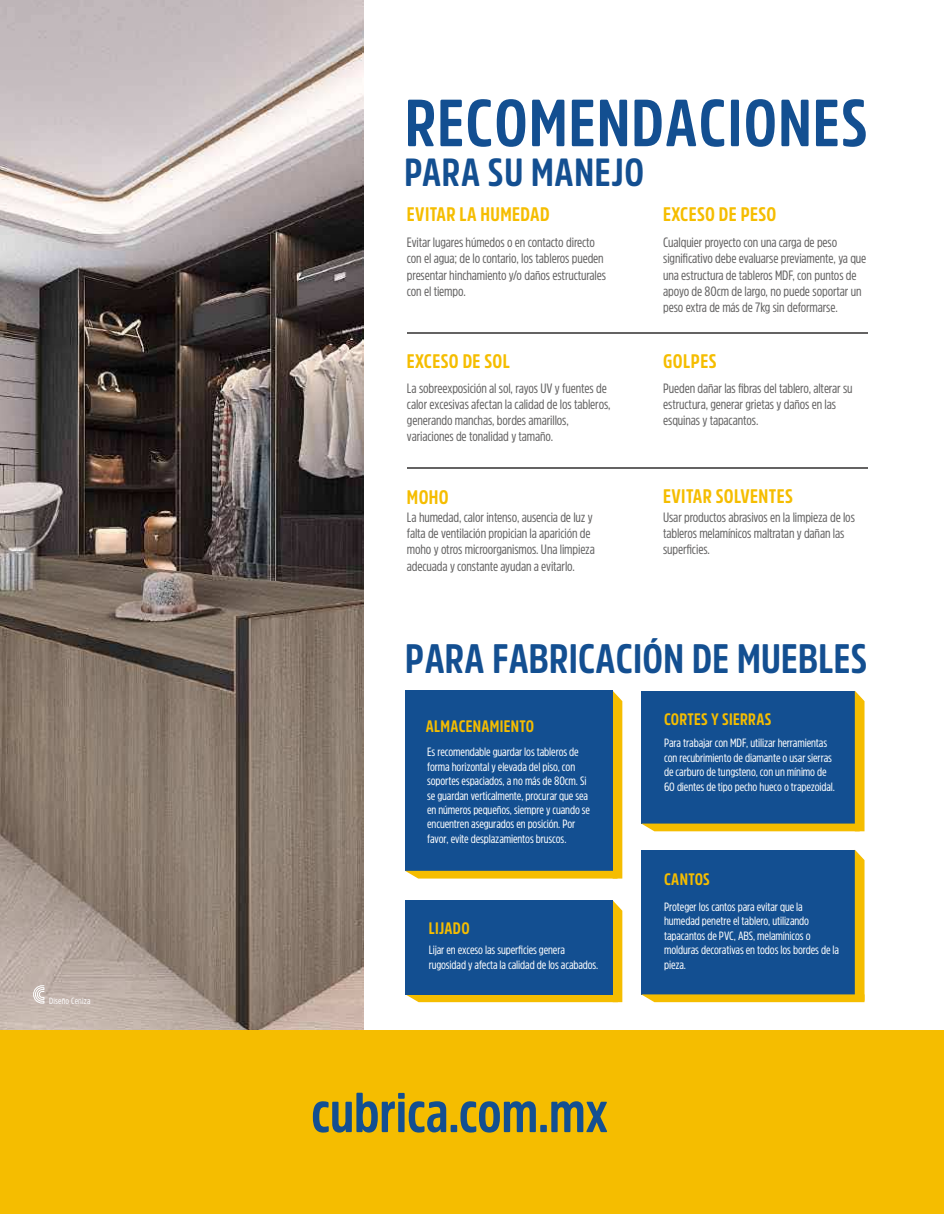
<style>
.page{position:relative;width:944px;height:1214px;background:#fff}
.page>*{position:absolute;margin:0;border:0;box-sizing:border-box;transform-origin:0 0}
.t1{font:700 66px "Amsi Pro Cond";letter-spacing:.02em;color:#134f91}
.t2{font:700 55.95px "Amsi Pro Cond";color:#134f91}
.t3{font:700 40.95px "Amsi Pro Cond";letter-spacing:.005em;color:#134f91}
.t4{font:700 39px "Amsi Pro Cond";letter-spacing:.02em;color:#134f91}
.t5{font:700 19.5px "Amsi Pro Cond";letter-spacing:.02em;color:#f5bd00}
.t6{font:700 16.5px "Amsi Pro Cond";letter-spacing:.02em;color:#f5bd00}
.t7{font:13.5px/16.2px "Amsi Pro Cond";letter-spacing:-.01em;color:#646363}
.t8{font:12px/14.4px "Amsi Pro Cond";letter-spacing:-.01em;color:#fff}
.t9{font:9px "Amsi Pro Cond";letter-spacing:.015em;color:#fff}
</style>
<div class="page">
<img style="left:0;top:0;width:363px;height:1030px">
<svg style="left:641px;top:849px;width:223px;height:153px;background:#285a85"></svg>
<svg style="left:641px;top:691px;width:223px;height:140px;background:#275984"></svg>
<hr style="left:407px;top:467px;width:460px;height:1px;background:#646363">
<hr style="left:407px;top:332px;width:460px;height:1px;background:#646363">
<svg style="left:405px;top:690px;width:217px;height:188px;background:#245786"></svg>
<svg style="left:405px;top:900px;width:217px;height:102px;background:#e3b615"></svg>
<div style="left:405px;top:900px;width:208px;height:94px;background:#134f91"></div>
<div style="left:0;top:1030px;width:944px;height:184px;background:#f5bd00"></div>
<svg style="left:33px;top:985px;width:11px;height:18px"></svg>
<p class="t9" style="left:49px;top:997px;width:43px">Diseño Ceniza</p>
<h1 class="t1" style="left:405px;top:85px;width:464px">RECOMENDACIONES</h1>
<h3 class="t4" style="left:404px;top:149px;width:241px">PARA SU MANEJO</h3>
<h3 class="t5" style="left:407px;top:203px;width:144px">EVITAR LA HUMEDAD</h3>
<h3 class="t5" style="left:663px;top:203px;width:115px">EXCESO DE PESO</h3>
<p class="t7" style="left:407px;top:235px;width:201px">Evitar lugares húmedos o en contacto directo con el agua; de lo contario, los tableros pueden presentar hinchamiento y/o daños estructurales con el tiempo.</p>
<p class="t7" style="left:663px;top:235px;width:205px">Cualquier proyecto con una carga de peso significativo debe evaluarse previamente, ya que una estructura de tableros MDF, con puntos de apoyo de 80cm de largo, no puede soportar un peso extra de más de 7kg sin deformarse.</p>
<h3 class="t5" style="left:407px;top:350px;width:105px">EXCESO DE SOL</h3>
<h3 class="t5" style="left:663px;top:350px;width:55px">GOLPES</h3>
<p class="t7" style="left:407px;top:380px;width:205px">La sobreexposición al sol, rayos UV y fuentes de calor excesivas afectan la calidad de los tableros, generando manchas, bordes amarillos, variaciones de tonalidad y tamaño.</p>
<p class="t7" style="left:663px;top:380px;width:191px">Pueden dañar las fibras del tablero, alterar su estructura, generar grietas y daños en las esquinas y tapacantos.</p>
<h3 class="t5" style="left:407px;top:486px;width:43px">MOHO</h3>
<h3 class="t5" style="left:663px;top:485px;width:131px">EVITAR SOLVENTES</h3>
<p class="t7" style="left:407px;top:510px;width:189px">La humedad, calor intenso, ausencia de luz y falta de ventilación propician la aparición de moho y otros microorganismos. Una limpieza adecuada y constante ayudan a evitarlo.</p>
<p class="t7" style="left:663px;top:510px;width:193px">Usar productos abrasivos en la limpieza de los tableros melamínicos maltratan y dañan las superficies.</p>
<h3 class="t3" style="left:405px;top:635px;width:463px">PARA FABRICACIÓN DE MUEBLES</h3>
<p class="t6" style="left:664px;top:709px;width:109px">CORTES Y SIERRAS</p>
<p class="t6" style="left:426px;top:717px;width:110px">ALMACENAMIENTO</p>
<p class="t8" style="left:427px;top:745px;width:164px">Es recomendable guardar los tableros de forma horizontal y elevada del piso, con soportes espaciados, a no más de 80cm. Si se guardan verticalmente, procurar que sea en números pequeños, siempre y cuando se encuentren asegurados en posición. Por favor, evite desplazamientos bruscos.</p>
<p class="t6" style="left:428px;top:918px;width:43px">LIJADO</p>
<p class="t8" style="left:428px;top:943px;width:171px">Lijar en exceso las superficies genera rugosidad y afecta la calidad de los acabados.</p>
<h2 class="t2" style="left:311px;top:1080px;width:298px">cubrica.com.mx</h2>
<p class="t8" style="left:664px;top:736px;width:172px">Para trabajar con MDF, utilizar herramientas con recubrimiento de diamante o usar sierras de carburo de tungsteno, con un mínimo de 60 dientes de tipo pecho hueco o trapezoidal.</p>
<p class="t6" style="left:664px;top:869px;width:47px">CANTOS</p>
<p class="t8" style="left:664px;top:900px;width:176px">Proteger los cantos para evitar que la humedad penetre el tablero, utilizando tapacantos de PVC, ABS, melamínicos o molduras decorativas en todos los bordes de la pieza.</p>
</div>
